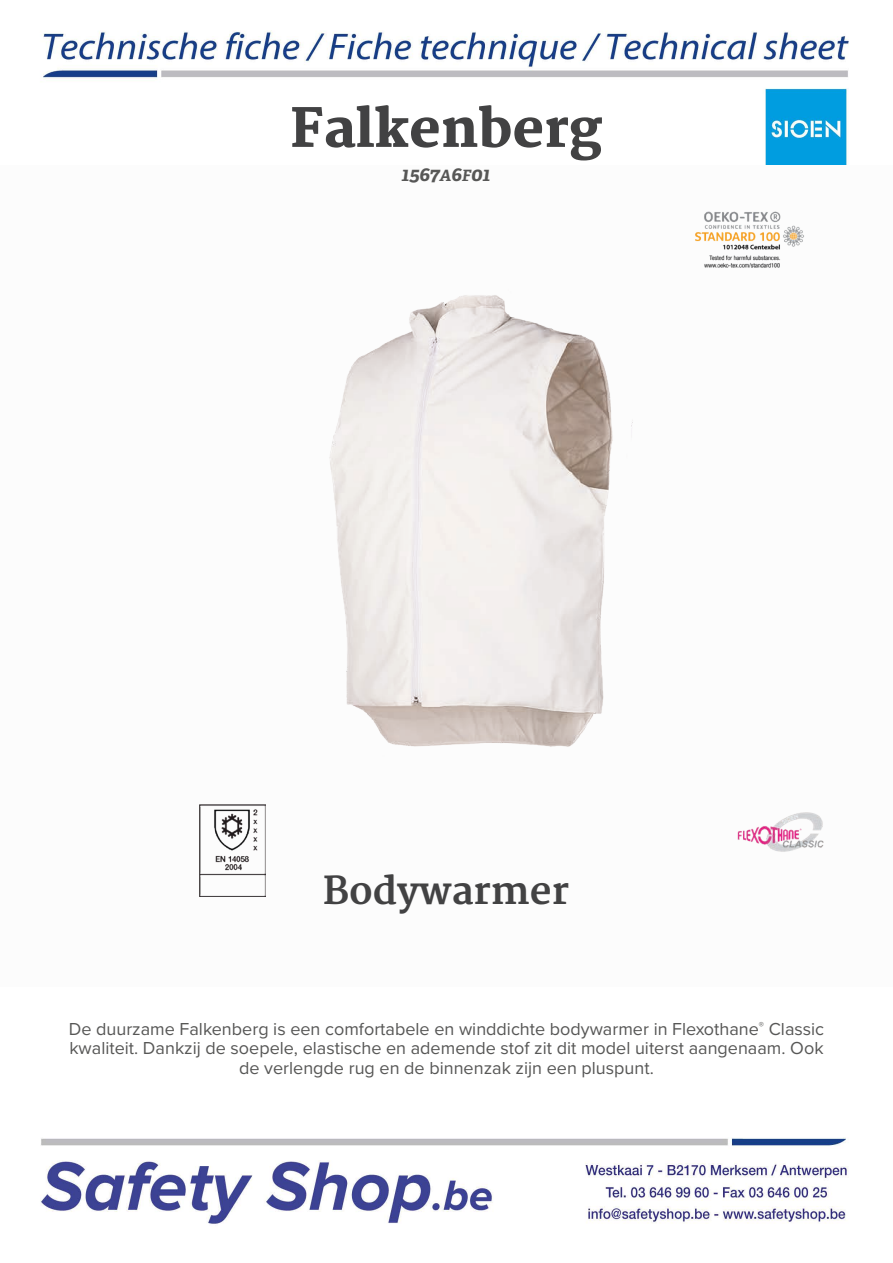
<style>
.page{position:relative;width:893px;height:1263px;background:#fff}
.page>*{position:absolute;margin:0;border:0;box-sizing:border-box;transform-origin:0 0}
.t1{font:800 52.5px "Merriweather";color:#424243}
.t2{font:700 37.5px "Merriweather";color:#424243}
.t3{font:italic 700 19.5px "Adelle PE";letter-spacing:-.01em;color:#575756}
.t4{font:18px/19.5px "Proxima Nova";color:#575756;text-align:center}
.s1{font-size:15.6px}
</style>
<div class="page">
<img style="left:40px;top:30px;width:809px;height:1194px">
<div style="left:0;top:165px;width:893px;height:822px;background:#fcfcfc"></div>
<img style="left:737px;top:812px;width:87px;height:40px">
<img style="left:695px;top:211px;width:109px;height:57px">
<img style="left:199px;top:805px;width:5px;height:91px">
<img style="left:204px;top:295px;width:429px;height:602px">
<h1 class="t1" style="left:290px;top:98px;width:313px">Falkenberg</h1>
<p class="t3" style="left:401px;top:160px;width:90px">1567<span class="s1">A</span>6<span class="s1">F</span>01</p>
<h2 class="t2" style="left:323px;top:869px;width:248px">Bodywarmer</h2>
<p class="t4" style="left:69px;top:1018px;width:757px">De duurzame Falkenberg is een comfortabele en winddichte bodywarmer in Flexothane<sup>®</sup> Classic kwaliteit. Dankzij de soepele, elastische en ademende stof zit dit model uiterst aangenaam. Ook de verlengde rug en de binnenzak zijn een pluspunt.</p>
</div>
